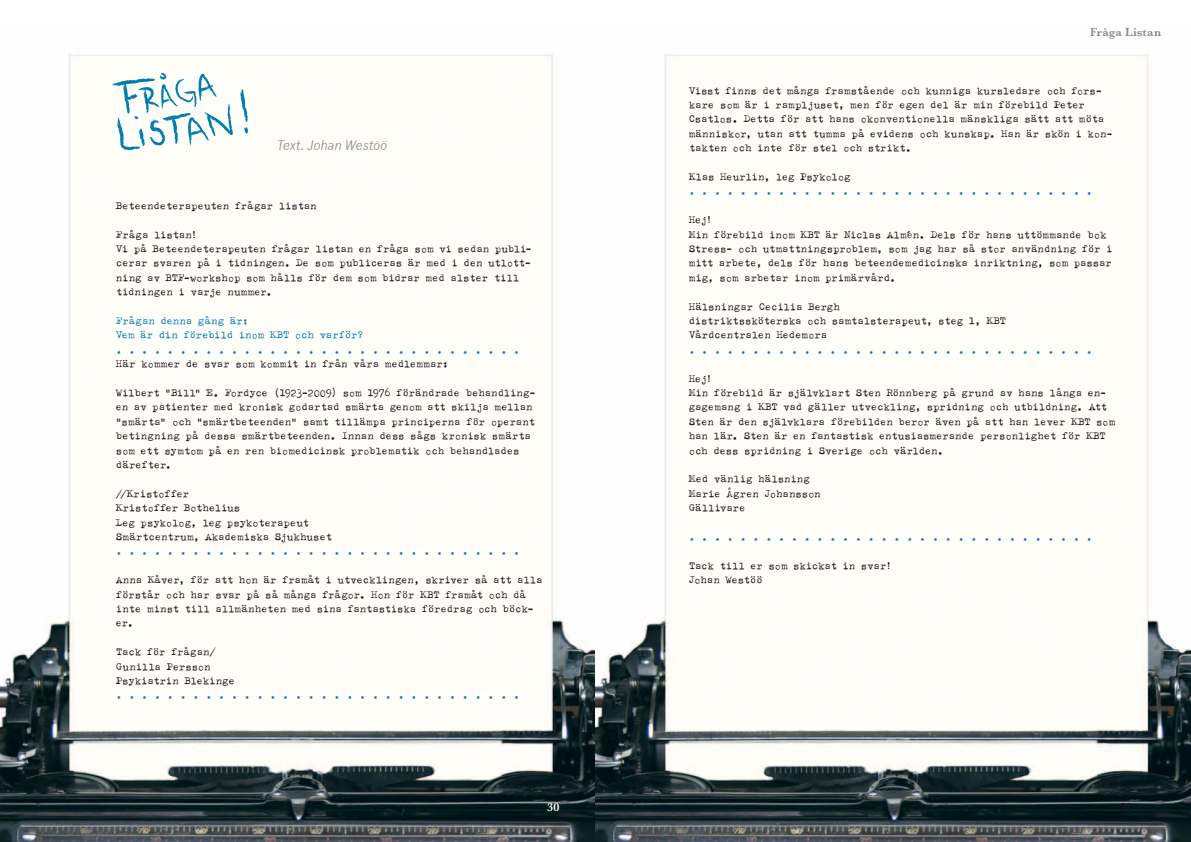
<style>
.page{position:relative;width:1191px;height:842px;background:#fff}
.page>*{position:absolute;margin:0;border:0;box-sizing:border-box;transform-origin:0 0}
.t1{font:italic 13px "News Gothic";letter-spacing:-.005em;color:#87888a}
.t2{font:600 12px "Baskerville";letter-spacing:.01em;color:#87888a}
.t3{font:600 12px "Baskerville";color:#fff}
.t4{font:600 12px "Baskerville";color:#1a171c}
.t5{font:10px/14.4px "Remington Reseskrivmaskin";letter-spacing:.035em;color:#1a171c}
.t6{font:10px/14.4px "Remington Reseskrivmaskin";letter-spacing:.04em;color:#007cb0}
</style>
<div class="page">
<img style="left:0;top:54px;width:595px;height:788px">
<svg style="left:112px;top:73px;width:136px;height:77px"></svg>
<img style="left:595px;top:54px;width:596px;height:788px">
<h1 class="t1" style="left:276px;top:138px;width:112px">Text. Johan Westöö</h1>
<p class="t5" style="left:116px;top:197px;width:202px">Beteendeterapeuten frågar listan</p>
<p class="t5" style="left:116px;top:225px;width:417px">Fråga listan!<br>Vi på Beteendeterapeuten frågar listan en fråga som vi sedan publi&shy;cerar svaren på i tidningen. De som publiceras är med i den utlott&shy;ning av BTF-workshop som hålls för dem som bidrar med alster till tidningen i varje nummer.</p>
<p class="t6" style="left:116px;top:312px;width:405px">Frågan denna gång är:<br>Vem är din förebild inom KBT och varför? ................................</p>
<p class="t5" style="left:116px;top:355px;width:334px">Här kommer de svar som kommit in från våra medlemmar:</p>
<p class="t5" style="left:116px;top:384px;width:421px">Wilbert ”Bill” E. Fordyce (1923-2009) som 1976 förändrade behandling&shy;en av patienter med kronisk godartad smärta genom att skilja mellan ”smärta” och ”smärtbeteenden” samt tillämpa principerna för operant betingning på dessa smärtbeteenden. Innan dess sågs kronisk smärta som ett symtom på en ren biomedicinsk problematik och behandlades därefter.</p>
<p class="t5" style="left:116px;top:485px;width:217px">//Kristoffer<br>Kristoffer Bothelius<br>Leg psykolog, leg psykoterapeut<br>Smärtcentrum, Akademiska Sjukhuset</p>
<p class="t6" style="left:116px;top:542px;width:405px">................................</p>
<p class="t5" style="left:116px;top:571px;width:428px">Anna Kåver, för att hon är framåt i utvecklingen, skriver så att alla förstår och har svar på så många frågor. Hon för KBT framåt och då inte minst till allmänheten med sina fantastiska föredrag och böck&shy;er.</p>
<p class="t5" style="left:116px;top:643px;width:120px">Tack för frågan/<br>Gunilla Persson<br>Psykiatrin Blekinge</p>
<p class="t6" style="left:116px;top:686px;width:405px">................................</p>
<p class="t2" style="left:1090px;top:25px;width:73px">Fråga Listan</p>
<p class="t5" style="left:689px;top:81px;width:425px">Visst finns det många framstående och kunniga kursledare och fors&shy;kare som är i rampljuset, men för egen del är min förebild Peter Csatlos. Detta för att hans okonventionella mänskliga sätt att möta människor, utan att tumma på evidens och kunskap. Han är skön i kon&shy;takten och inte för stel och strikt.</p>
<p class="t5" style="left:689px;top:168px;width:163px">Klas Heurlin, leg Psykolog</p>
<p class="t6" style="left:689px;top:182px;width:405px">................................</p>
<p class="t5" style="left:689px;top:211px;width:425px">Hej!<br>Min förebild inom KBT är Niclas Almén. Dels för hans uttömmande bok Stress- och utmattningsproblem, som jag har så stor användning för i mitt arbete, dels för hans beteendemedicinska inriktning, som passar mig, som arbetar inom primärvård.</p>
<p class="t5" style="left:689px;top:297px;width:318px">Hälsningar Cecilia Bergh<br>distriktssköterska och samtalsterapeut, steg 1, KBT<br>Vårdcentralen Hedemora</p>
<p class="t6" style="left:689px;top:341px;width:405px">................................</p>
<p class="t5" style="left:689px;top:369px;width:427px">Hej!<br>Min förebild är självklart Sten Rönnberg på grund av hans långa en&shy;gagemang i KBT vad gäller utveckling, spridning och utbildning. Att Sten är den självklara förebilden beror även på att han lever KBT som han lär. Sten är en fantastisk entusiasmerande personlighet för KBT och dess spridning i Sverige och världen.</p>
<p class="t5" style="left:689px;top:470px;width:133px">Med vänlig hälsning<br>Marie Ågren Johansson<br>Gällivare</p>
<p class="t6" style="left:689px;top:528px;width:405px">................................</p>
<p class="t5" style="left:689px;top:557px;width:204px">Tack till er som skickat in svar!<br>Johan Westöö</p>
<p class="t3" style="left:547px;top:800px;width:14px">30</p>
<p class="t4" style="left:1120px;top:800px;width:13px">31</p>
</div>
